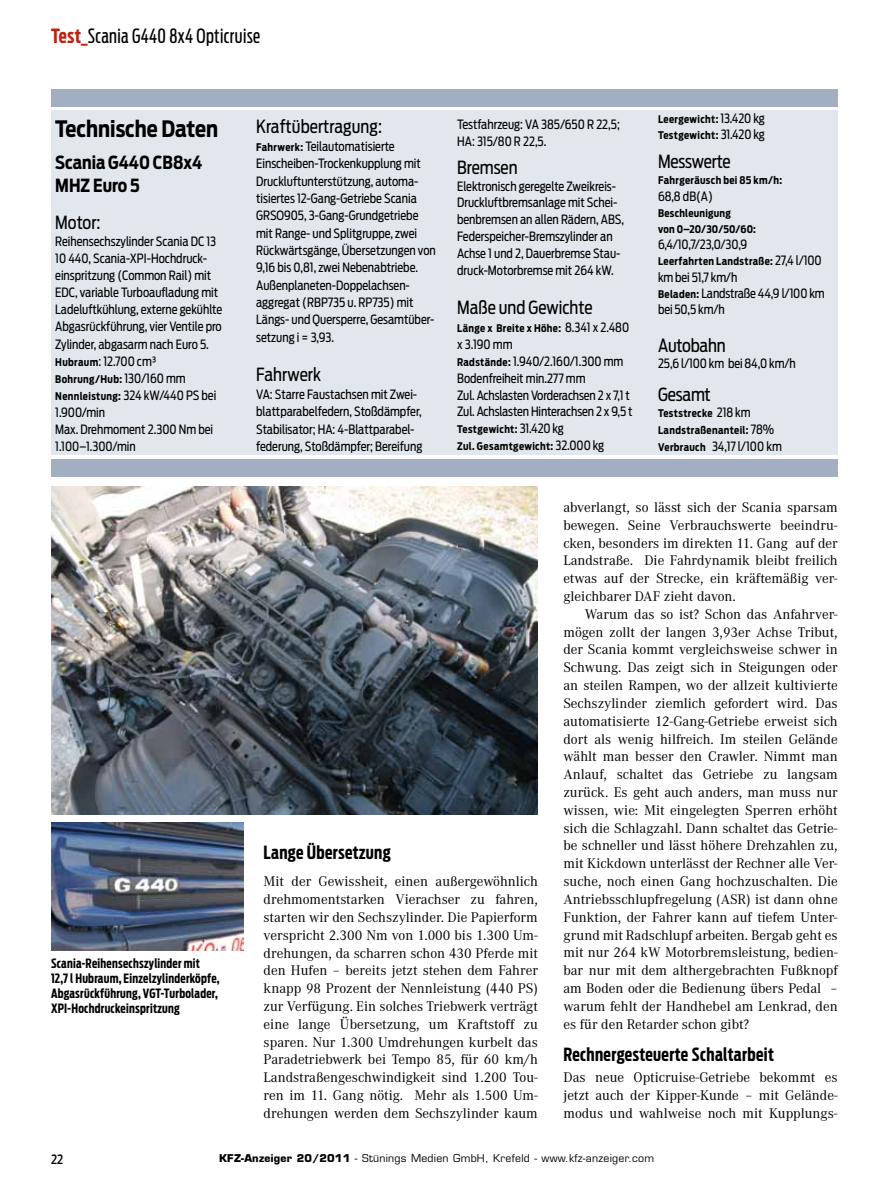
<style>
.page{position:relative;width:893px;height:1191px;background:#fff}
.page>*{position:absolute;margin:0;border:0;box-sizing:border-box;transform-origin:0 0}
.t1{font:700 22.5px "Antenna Cond";color:#000;scale:.95 1}
.t2{font:19.5px "Antenna Extra Cond";letter-spacing:.02em;color:#000}
.t3{font:18px "Antenna Cond";color:#000;scale:.95 1}
.t4{font:700 18px "Antenna Extra Cond";letter-spacing:.02em;color:#000}
.t5{font:700 18px/23.1px "Antenna Cond";color:#000;scale:.95 1}
.t6{font:14.55px/17.9px "Corporate A";color:#000;text-align:justify}
.t7{font:12.75px/17.4px "Antenna Cond";color:#000;scale:.95 1}
.t8{font:700 12.75px/15px "Antenna Extra Cond";letter-spacing:.02em;color:#000}
.t9{font:500 12.75px "Antenna Cond";color:#000;scale:.95 1}
.t10{font:700 10.5px/16.2px "Antenna Cond";letter-spacing:.035em;color:#000;scale:.95 1}
.t11{font:10.5px "Eurostile";letter-spacing:.025em;color:#000}
.s1{font-weight:700;color:#c02010}
.s2{font-weight:700;font-size:10.5px}
.s3{font-weight:400;font-size:12.75px}
.s4{font-weight:700}
</style>
<div class="page">
<div style="left:51px;top:111px;width:787px;height:344px;background:#e2e7ed"></div>
<div style="left:51px;top:459px;width:787px;height:17px;background:#a1afc0"></div>
<div style="left:51px;top:89px;width:787px;height:18px;background:#a1afc0"></div>
<img style="left:51px;top:487px;width:487px;height:328px">
<img style="left:51px;top:822px;width:192px;height:128px">
<h2 class="t2" style="left:51px;top:24px;width:211px"><span class="s1">Test_</span>Scania G440 8x4 Opticruise</h2>
<h1 class="t1" style="left:55px;top:115px;width:173px">Technische Daten</h1>
<p class="t5" style="left:55px;top:151px;width:156px">Scania G440 CB8x4<br>MHZ Euro 5</p>
<p class="t3" style="left:55px;top:212px;width:49px">Motor:</p>
<p class="t7" style="left:55px;top:233px;width:177px">Reihensechszylinder Scania DC 13<br>10 440, Scania-XPI-Hochdruck&shy;einspritzung (Common Rail) mit<br>EDC, variable Turboaufladung mit<br>Ladeluftkühlung, externe gekühlte<br>Abgasrückführung, vier Ventile pro<br>Zylinder, abgasarm nach Euro 5.<br><span class="s2">Hubraum</span>: 12.700 cm³</p>
<p class="t10" style="left:55px;top:371px;width:139px">Bohrung/Hub: <span class="s3">130/160 mm</span></p>
<p class="t7" style="left:55px;top:386px;width:171px"><span class="s2">Nennleistung:</span> 324 kW/440 PS bei<br>1.900/min<br>Max. Drehmoment 2.300 Nm bei<br>1.100–1.300/min</p>
<p class="t3" style="left:256px;top:116px;width:134px">Kraftübertragung:</p>
<p class="t7" style="left:256px;top:137px;width:191px"><span class="s2">Fahrwerk:</span> Teilautomatisierte<br>Einscheiben-Trockenkupplung mit<br>Druckluftunterstützung, automa&shy;tisiertes 12-Gang-Getriebe Scania<br>GRSO905, 3-Gang-Grundgetriebe mit Range- und Splitgruppe, zwei<br>Rückwärtsgänge, Übersetzungen von<br>9,16 bis 0,81, zwei Nebenabtriebe.<br>Außenplaneten-Doppelachsen&shy;aggregat (RBP735 u. RP735) mit<br>Längs- und Quersperre, Gesamtüber&shy;setzung i = 3,93.</p>
<p class="t3" style="left:256px;top:364px;width:70px">Fahrwerk</p>
<p class="t7" style="left:256px;top:385px;width:176px">VA: Starre Faustachsen mit Zwei&shy;blattparabelfedern, Stoßdämpfer, Stabilisator; HA: 4-Blattparabel&shy;federung, Stoßdämpfer; Bereifung</p>
<p class="t7" style="left:457px;top:116px;width:173px;line-height:16.8px">Testfahrzeug: VA 385/650 R 22,5;<br>HA: 315/80 R 22,5.</p>
<p class="t3" style="left:457px;top:157px;width:65px">Bremsen</p>
<p class="t7" style="left:457px;top:178px;width:177px;line-height:16.8px">Elektronisch geregelte Zweikreis-Druckluftbremsanlage mit Schei&shy;benbremsen an allen Rädern, ABS, Federspeicher-Bremszylinder an Achse 1 und 2, Dauerbremse Stau&shy;druck-Motorbremse mit 264 kW.</p>
<p class="t3" style="left:457px;top:297px;width:144px">Maße und Gewichte</p>
<p class="t10" style="left:457px;top:320px;width:183px">Länge x Breite x Höhe: <span class="s3">8.341 x 2.480</span></p>
<p class="t7" style="left:457px;top:336px;width:186px;line-height:16.8px">x 3.190 mm<br><span class="s2">Radstände:</span> 1.940/2.160/1.300 mm<br>Bodenfreiheit min.277 mm<br>Zul. Achslasten Vorderachsen 2 x 7,1 t<br>Zul. Achslasten Hinterachsen 2 x 9,5 t</p>
<p class="t10" style="left:457px;top:421px;width:156px;line-height:16.8px">Testgewicht: <span class="s3">31.420 kg<br></span>Zul. Gesamtgewicht: <span class="s3">32.000 kg</span></p>
<p class="t10" style="left:658px;top:111px;width:114px">Leergewicht: <span class="s3">13.420 kg<br></span>Testgewicht: <span class="s3">31.420 kg</span></p>
<p class="t3" style="left:658px;top:151px;width:78px">Messwerte</p>
<p class="t10" style="left:658px;top:172px;width:132px">Fahrgeräusch bei 85 km/h:</p>
<p class="t7" style="left:658px;top:187px;width:59px">68,8 dB(A)</p>
<p class="t10" style="left:658px;top:205px;width:105px">Beschleunigung<br>von 0–20/30/50/60:</p>
<p class="t7" style="left:658px;top:236px;width:95px">6,4/10,7/23,0/30,9</p>
<p class="t10" style="left:658px;top:253px;width:174px">Leerfahrten Landstraße: <span class="s3">27,4 l/100</span></p>
<p class="t7" style="left:658px;top:269px;width:177px;line-height:16.2px">km bei 51,7 km/h<br><span class="s2">Beladen:</span> Landstraße 44,9 l/100 km bei 50,5 km/h</p>
<p class="t3" style="left:658px;top:335px;width:73px">Autobahn</p>
<p class="t7" style="left:658px;top:355px;width:146px">25,6 l/100 km bei 84,0 km/h</p>
<p class="t3" style="left:658px;top:383px;width:57px">Gesamt</p>
<p class="t10" style="left:658px;top:405px;width:124px;line-height:17px">Teststrecke <span class="s3">218 km<br></span>Landstraßenanteil: <span class="s3">78%</span></p>
<p class="t7" style="left:658px;top:437px;width:132px"><span class="s2">Verbrauch</span> 34,17 l/100 km</p>
<p class="t8" style="left:51px;top:955px;width:170px">Scania-Reihensechszylinder mit 12,7 l Hubraum, Einzelzylinderköpfe, Abgasrückführung, VGT-Turbolader, XPI-Hochdruckeinspritzung</p>
<p class="t4" style="left:264px;top:842px;width:129px">Lange Übersetzung</p>
<p class="t6" style="left:264px;top:873px;width:276px">Mit der Gewissheit, einen außergewöhnlich drehmomentstarken Vierachser zu fahren, starten wir den Sechszylinder. Die Papierform verspricht 2.300 Nm von 1.000 bis 1.300 Um&shy;drehungen, da scharren schon 430 Pferde mit den Hufen – bereits jetzt stehen dem Fahrer knapp 98 Prozent der Nennleistung (440 PS) zur Verfügung. Ein solches Triebwerk verträgt eine lange Übersetzung, um Kraftstoff zu sparen. Nur 1.300 Umdrehungen kurbelt das Paradetriebwerk bei Tempo 85, für 60 km/h Landstraßengeschwindigkeit sind 1.200 Tou&shy;ren im 11. Gang nötig. Mehr als 1.500 Um&shy;drehungen werden dem Sechszylinder kaum</p>
<p class="t6" style="left:563px;top:498px;width:276px">abverlangt, so lässt sich der Scania sparsam bewegen. Seine Verbrauchswerte beeindru&shy;cken, besonders im direkten 11. Gang auf der Landstraße. Die Fahrdynamik bleibt freilich etwas auf der Strecke, ein kräftemäßig ver&shy;gleichbarer DAF zieht davon.</p>
<p class="t6" style="left:563px;top:605px;width:276px;text-indent:21px">Warum das so ist? Schon das Anfahrver&shy;mögen zollt der langen 3,93er Achse Tribut, der Scania kommt vergleichsweise schwer in Schwung. Das zeigt sich in Steigungen oder an steilen Rampen, wo der allzeit kultivierte Sechszylinder ziemlich gefordert wird. Das automatisierte 12-Gang-Getriebe erweist sich dort als wenig hilfreich. Im steilen Gelände wählt man besser den Crawler. Nimmt man Anlauf, schaltet das Getriebe zu langsam zurück. Es geht auch anders, man muss nur wissen, wie: Mit eingelegten Sperren erhöht sich die Schlagzahl. Dann schaltet das Getrie&shy;be schneller und lässt höhere Drehzahlen zu, mit Kickdown unterlässt der Rechner alle Ver&shy;suche, noch einen Gang hochzuschalten. Die Antriebsschlupfregelung (ASR) ist dann ohne Funktion, der Fahrer kann auf tiefem Unter&shy;grund mit Radschlupf arbeiten. Bergab geht es mit nur 264 kW Motorbremsleistung, bedien&shy;bar nur mit dem althergebrachten Fußknopf am Boden oder die Bedienung übers Pedal – warum fehlt der Handhebel am Lenkrad, den es für den Retarder schon gibt?</p>
<p class="t4" style="left:563px;top:1043px;width:212px">Rechnergesteuerte Schaltarbeit</p>
<p class="t6" style="left:563px;top:1069px;width:276px">Das neue Opticruise-Getriebe bekommt es jetzt auch der Kipper-Kunde – mit Gelände&shy;modus und wahlweise noch mit Kupplungs-</p>
<p class="t9" style="left:51px;top:1151px;width:14px">22</p>
<p class="t11" style="left:219px;top:1151px;width:437px"><span class="s4">KFZ-Anzeiger 20/2011</span> - Stünings Medien GmbH, Krefeld - www.kfz-anzeiger.com</p>
</div>
